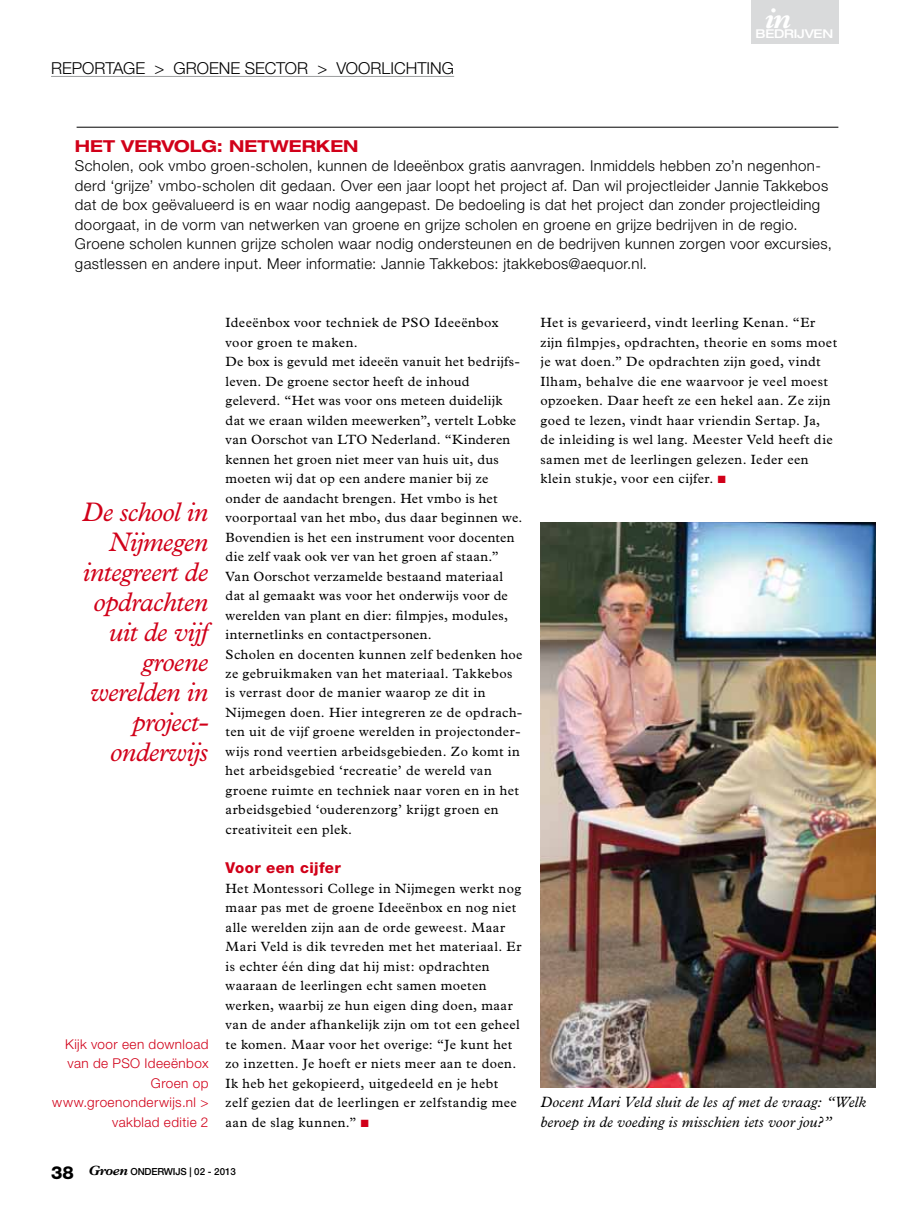
<style>
.page{position:relative;width:915px;height:1212px;background:#fff}
.page>*{position:absolute;margin:0;border:0;box-sizing:border-box;transform-origin:0 0}
.t1{font:italic 700 28.35px "Plantin Std";color:#fff}
.t2{font:italic 27px/30px "Plantin Std";letter-spacing:-.015em;color:#d10019;text-align:right}
.t3{font:300 16.5px "Helvetica Neue LT Std";color:#000}
.t4{font:700 expanded 16.5px "Helvetica Neue LT Std";letter-spacing:.005em;color:#d10019}
.t5{font:300 15px/19.5px "Helvetica Neue LT Std";letter-spacing:.025em;color:#000}
.t6{font:italic 15px/19.5px "Plantin Std";letter-spacing:.01em;color:#000}
.t7{font:800 15px "Helvetica Neue LT Std";letter-spacing:.025em;color:#d10019}
.t8{font:13.5px/19.5px "Plantin Std";letter-spacing:.03em;color:#000}
.t9{font:300 13.5px/19.5px "Helvetica Neue LT Std";letter-spacing:.03em;color:#d10019;text-align:right}
.t10{font:500 expanded 12.15px "Helvetica Neue LT Std";letter-spacing:-.02em;color:#fff}
.t11{font:500 9.75px "Helvetica Neue LT Std";letter-spacing:-.02em;color:#000}
.s1{color:#d10019}
.s2{font-weight:800;font-size:18px}
.s3{font-family:"Plantin Std";font-weight:700;font-style:italic;font-size:13.5px}
</style>
<div class="page">
<img style="left:540px;top:522px;width:334px;height:565px">
<hr style="left:51px;top:76px;width:403px;height:1px;background:#9c9e9f">
<hr style="left:77px;top:127px;width:761px;height:1px;background:#000">
<div style="left:751px;top:0;width:87px;height:43px;background:#d9dadb"></div>
<p class="t3" style="left:51px;top:58px;width:404px">reportage &gt; groene sector &gt; voorlichting</p>
<h1 class="t1" style="left:764px;top:1px;width:28px">in</h1>
<p class="t10" style="left:755px;top:27px;width:79px">BEDRIJVEN</p>
<p class="t4" style="left:75px;top:135px;width:285px">HET VERVOLG: NETWERKEN</p>
<p class="t5" style="left:75px;top:156px;width:758px">scholen, ook vmbo groen-scholen, kunnen de ideeënbox gratis aanvragen. inmiddels hebben zo’n negenhon&shy;derd ‘grijze’ vmbo-scholen dit gedaan. over een jaar loopt het project af. Dan wil projectleider Jannie takkebos dat de box geëvalueerd is en waar nodig aangepast. De bedoeling is dat het project dan zonder projectleiding doorgaat, in de vorm van netwerken van groene en grijze scholen en groene en grijze bedrijven in de regio. groene scholen kunnen grijze scholen waar nodig ondersteunen en de bedrijven kunnen zorgen voor excursies, gastlessen en andere input. Meer informatie: Jannie takkebos: jtakkebos@aequor.nl.</p>
<h2 class="t2" style="left:82px;top:497px;width:128px">De school in<br>Nijmegen integreert de opdrachten uit de vijf groene werelden in project&shy;onderwijs</h2>
<p class="t9" style="left:52px;top:1034px;width:158px">Kijk voor een download van de pso ideeënbox groen op www.groenonderwijs.nl &gt; vakblad editie 2</p>
<p class="t8" style="left:225px;top:313px;width:298px">Ideeënbox voor techniek de PSO Ideeënbox voor groen te maken.<br>De box is gevuld met ideeën vanuit het bedrijfs&shy;leven. De groene sector heeft de inhoud geleverd. “Het was voor ons meteen duidelijk dat we eraan wilden meewerken”, vertelt Lobke van Oorschot van LTO Nederland. “Kinderen kennen het groen niet meer van huis uit, dus moeten wij dat op een andere manier bij ze onder de aandacht brengen. Het vmbo is het voorportaal van het mbo, dus daar beginnen we.<br>Bovendien is het een instrument voor docenten die zelf vaak ook ver van het groen af staan.” Van Oorschot verzamelde bestaand materiaal dat al gemaakt was voor het onderwijs voor de werelden van plant en dier: filmpjes, modules, internetlinks en contactpersonen.<br>Scholen en docenten kunnen zelf bedenken hoe ze gebruikmaken van het materiaal. Takkebos is verrast door de manier waarop ze dit in Nijmegen doen. Hier integreren ze de opdrach&shy;ten uit de vijf groene werelden in projectonder&shy;wijs rond veertien arbeidsgebieden. Zo komt in het arbeidsgebied ‘recreatie’ de wereld van groene ruimte en techniek naar voren en in het arbeidsgebied ‘ouderenzorg’ krijgt groen en creativiteit een plek.</p>
<p class="t7" style="left:225px;top:859px;width:117px">Voor een cijfer</p>
<p class="t8" style="left:225px;top:878px;width:297px">Het Montessori College in Nijmegen werkt nog maar pas met de groene Ideeënbox en nog niet alle werelden zijn aan de orde geweest. Maar Mari Veld is dik tevreden met het materiaal. Er is echter één ding dat hij mist: opdrachten waaraan de leerlingen echt samen moeten werken, waarbij ze hun eigen ding doen, maar van de ander afhankelijk zijn om tot een geheel te komen. Maar voor het overige: “Je kunt het zo inzetten. Je hoeft er niets meer aan te doen.<br>Ik heb het gekopieerd, uitgedeeld en je hebt zelf gezien dat de leerlingen er zelfstandig mee aan de slag kunnen.” <span class="s1">■</span></p>
<p class="t11" style="left:51px;top:1166px;width:186px"><span class="s2">38</span> <span class="s3">Groen</span> ONDERWIJS | 02 - 2013</p>
<p class="t8" style="left:540px;top:313px;width:298px">Het is gevarieerd, vindt leerling Kenan. “Er zijn filmpjes, opdrachten, theorie en soms moet je wat doen.” De opdrachten zijn goed, vindt Ilham, behalve die ene waarvoor je veel moest opzoeken. Daar heeft ze een hekel aan. Ze zijn goed te lezen, vindt haar vriendin Sertap. Ja, de inleiding is wel lang. Meester Veld heeft die samen met de leerlingen gelezen. Ieder een klein stukje, voor een cijfer. <span class="s1">■</span></p>
<p class="t6" style="left:540px;top:1092px;width:327px">Docent Mari Veld sluit de les af met de vraag: “Welk beroep in de voeding is misschien iets voor jou?”</p>
</div>
